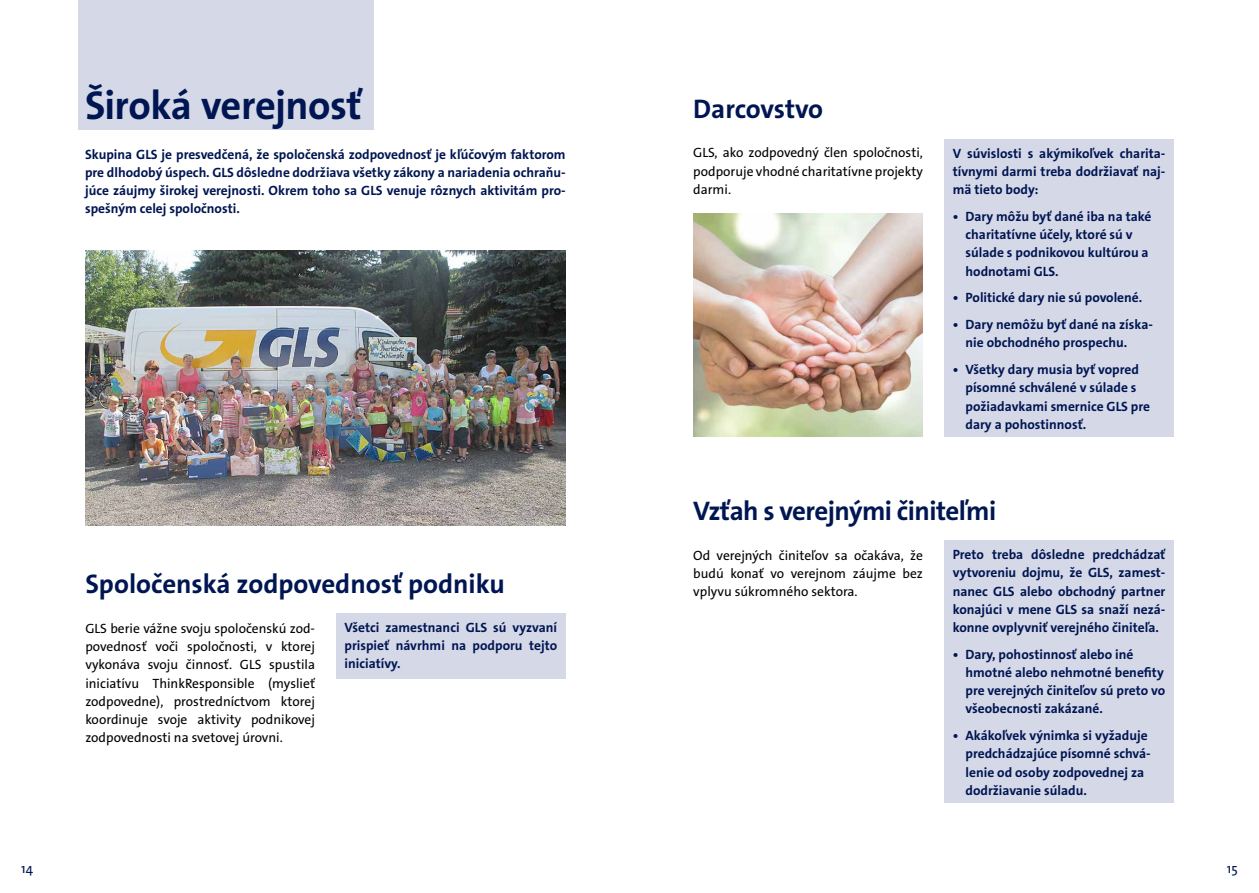
<style>
.page{position:relative;width:1259px;height:893px;background:#fff}
.page>*{position:absolute;margin:0;border:0;box-sizing:border-box;transform-origin:0 0}
.t1{font:700 40.5px "The Sans GLS";letter-spacing:-.015em;color:#001652}
.t2{font:700 27px "The Sans GLS";letter-spacing:-.01em;color:#001652}
.t3{font:700 13.5px/18.3px "The Sans GLS";color:#001652}
.t4{font:13.5px/18.3px "The Sans GLS";color:#000;text-align:justify}
.t5{font:13.5px "The Sans GLS";color:#001652}
</style>
<div class="page">
<div style="left:78px;top:0;width:295px;height:129px;background:#d5d8e7"></div>
<img style="left:693px;top:213px;width:230px;height:224px">
<img style="left:85px;top:250px;width:481px;height:276px">
<div style="left:336px;top:613px;width:230px;height:66px;background:#d5d8e7"></div>
<div style="left:944px;top:139px;width:230px;height:298px;background:#d5d8e7"></div>
<div style="left:944px;top:541px;width:230px;height:262px;background:#d5d8e7"></div>
<h1 class="t1" style="left:85px;top:80px;width:278px">Široká verejnosť</h1>
<p class="t3" style="left:85px;top:145px;width:482px;text-align:justify">Skupina GLS je presvedčená, že spoločenská zodpovednosť je kľúčovým faktorom pre dlhodobý úspech. GLS dôsledne dodržiava všetky zákony a nariadenia ochraňu&shy;júce záujmy širokej verejnosti. Okrem toho sa GLS venuje rôznych aktivitám pro&shy;spešným celej spoločnosti.</p>
<h2 class="t2" style="left:85px;top:567px;width:421px">Spoločenská zodpovednosť podniku</h2>
<p class="t4" style="left:85px;top:619px;width:231px">GLS berie vážne svoju spoločenskú zod&shy;povednosť voči spoločnosti, v ktorej vykonáva svoju činnosť. GLS spustila iniciatívu ThinkResponsible (myslieť zodpovedne), prostredníctvom ktorej koordinuje svoje aktivity podnikovej zodpovednosti na svetovej úrovni.</p>
<p class="t3" style="left:344px;top:618px;width:214px;text-align:justify">Všetci zamestnanci GLS sú vyzvaní prispieť návrhmi na podporu tejto iniciatívy.</p>
<h2 class="t2" style="left:693px;top:91px;width:131px">Darcovstvo</h2>
<p class="t4" style="left:693px;top:144px;width:231px">GLS, ako zodpovedný člen spoločnosti, podporuje vhodné charitatívne projekty darmi.</p>
<p class="t3" style="left:952px;top:144px;width:214px;text-align:justify">V súvislosti s akýmikoľvek charita&shy;tívnymi darmi treba dodržiavať naj&shy;mä tieto body:</p>
<p class="t3" style="left:965px;top:207px;width:187px;text-indent:-13px">• Dary môžu byť dané iba na také charitatívne účely, ktoré sú v súlade s podnikovou kultúrou a hodnotami GLS.</p>
<p class="t3" style="left:952px;top:289px;width:190px">• Politické dary nie sú povolené.</p>
<p class="t3" style="left:965px;top:316px;width:189px;text-indent:-13px">• Dary nemôžu byť dané na získa&shy;nie obchodného prospechu.</p>
<p class="t3" style="left:965px;top:360px;width:186px;text-indent:-13px">• Všetky dary musia byť vopred písomné schválené v súlade s požiadavkami smernice GLS pre dary a pohostinnosť.</p>
<h2 class="t2" style="left:693px;top:494px;width:304px">Vzťah s verejnými činiteľmi</h2>
<p class="t4" style="left:693px;top:546px;width:231px">Od verejných činiteľov sa očakáva, že budú konať vo verejnom záujme bez vplyvu súkromného sektora.</p>
<p class="t3" style="left:952px;top:545px;width:214px;text-align:justify">Preto treba dôsledne predchádzať vytvoreniu dojmu, že GLS, zamest&shy;nanec GLS alebo obchodný partner konajúci v mene GLS sa snaží nezá&shy;konne ovplyvniť verejného činiteľa.</p>
<p class="t3" style="left:965px;top:645px;width:201px;text-indent:-13px">• Dary, pohostinnosť alebo iné hmotné alebo nehmotné benefity pre verejných činiteľov sú preto vo všeobecnosti zakázané.</p>
<p class="t3" style="left:965px;top:726px;width:187px;text-indent:-13px">• Akákoľvek výnimka si vyžaduje predchádzajúce písomné schvá&shy;lenie od osoby zodpovednej za dodržiavanie súladu.</p>
<p class="t5" style="left:21px;top:860px;width:13px">14</p>
<p class="t5" style="left:1226px;top:860px;width:12px">15</p>
</div>
